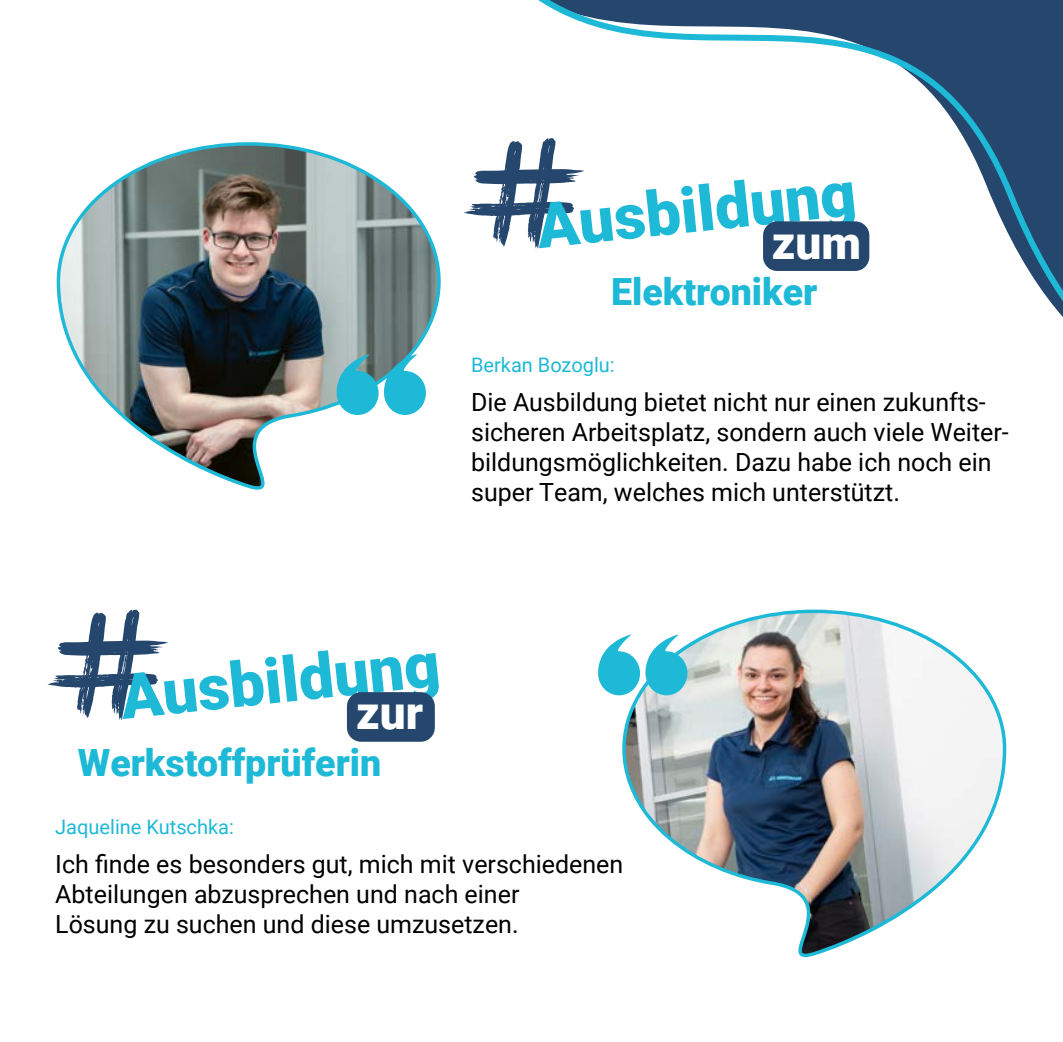
<style>
.page{position:relative;width:1063px;height:1042px;background:#fff}
.page>*{position:absolute;margin:0;border:0;box-sizing:border-box;transform-origin:0 0}
.t1{font:900 62.5px "Roboto";color:#1db9d7}
.t2{font:900 46px "Roboto";color:#fff}
.t3{font:900 37.5px "Roboto";color:#1db9d7}
.t4{font:25px/30px "Roboto";color:#000}
.t5{font:20px "Roboto";color:#1db9d7}
</style>
<div class="page">
<svg style="left:538px;top:0;width:525px;height:317px"></svg>
<svg style="left:48px;top:609px;width:120px;height:111px"></svg>
<svg style="left:622px;top:609px;width:384px;height:348px"></svg>
<svg style="left:598px;top:634px;width:89px;height:61px"></svg>
<svg style="left:57px;top:142px;width:384px;height:348px"></svg>
<svg style="left:337px;top:354px;width:89px;height:61px"></svg>
<svg style="left:464px;top:138px;width:121px;height:111px"></svg>
<div style="left:763px;top:221px;width:106px;height:50px;background:#25476e;border-radius:14px"></div>
<div style="left:347px;top:692px;width:88px;height:50px;background:#25476e;border-radius:14px"></div>
<h1 class="t1" style="left:532px;top:183px;width:322px;rotate:-6deg">Ausbildung</h1>
<h2 class="t2" style="left:772px;top:210px;width:91px">zum</h2>
<h3 class="t3" style="left:611px;top:265px;width:208px">Elektroniker</h3>
<p class="t5" style="left:471px;top:351px;width:145px">Berkan Bozoglu:</p>
<p class="t4" style="left:471px;top:386px;width:539px">Die Ausbildung bietet nicht nur einen zukunfts&shy;sicheren Arbeitsplatz, sondern auch viele Weiter&shy;bildungsmöglichkeiten. Dazu habe ich noch ein super Team, welches mich unterstützt.</p>
<h1 class="t1" style="left:116px;top:653px;width:322px;rotate:-6deg">Ausbildung</h1>
<h2 class="t2" style="left:356px;top:681px;width:69px">zur</h2>
<h3 class="t3" style="left:78px;top:736px;width:305px">Werkstoffprüferin</h3>
<p class="t5" style="left:55px;top:813px;width:180px">Jaqueline Kutschka:</p>
<p class="t4" style="left:55px;top:848px;width:570px">Ich finde es besonders gut, mich mit verschiedenen<br>Abteilungen abzusprechen und nach einer<br>Lösung zu suchen und diese umzusetzen.</p>
</div>
